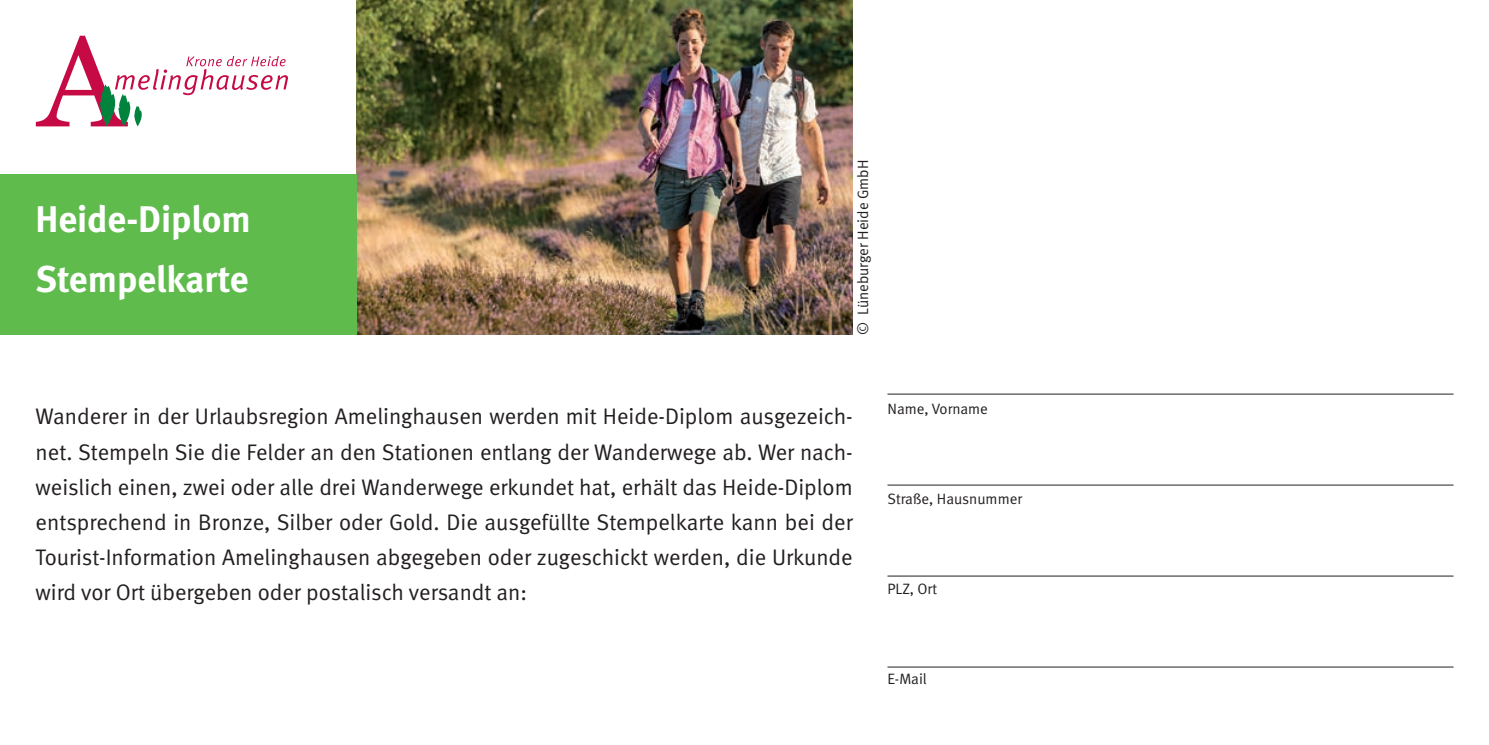
<style>
.page{position:relative;width:1489px;height:745px;background:#fff}
.page>*{position:absolute;margin:0;border:0;box-sizing:border-box;transform-origin:0 0}
.t1{font:37px/60px "Meta Bold LF";color:#fff}
.t2{font:22.5px/35px "Meta Normal LF";color:#231f20;text-align:justify}
.t3{font:15px "Meta Normal LF";color:#231f20}
</style>
<div class="page">
<svg style="left:36px;top:36px;width:252px;height:90px"></svg>
<img style="left:357px;top:0;width:495px;height:334px">
<hr style="left:887px;top:666px;width:566px;height:1px;background:#231f20">
<hr style="left:887px;top:575px;width:566px;height:1px;background:#231f20">
<hr style="left:887px;top:484px;width:566px;height:1px;background:#231f20">
<hr style="left:887px;top:393px;width:566px;height:1px;background:#231f20">
<div style="left:0;top:174px;width:357px;height:160px;background:#5fbb4c"></div>
<h1 class="t1" style="left:35px;top:188px;width:217px">Heide-Diplom<br>Stempelkarte</h1>
<p class="t3" style="left:854px;top:334px;width:176px;rotate:-90deg">© Lüneburger Heide GmbH</p>
<p class="t2" style="left:36px;top:398px;width:818px">Wanderer in der Urlaubsregion Amelinghausen werden mit Heide-Diplom ausgezeich&shy;net. Stempeln Sie die Felder an den Stationen entlang der Wanderwege ab. Wer nach&shy;weislich einen, zwei oder alle drei Wanderwege erkundet hat, erhält das Heide-Diplom entsprechend in Bronze, Silber oder Gold. Die ausgefüllte Stempelkarte kann bei der Tourist-Information Amelinghausen abgegeben oder zugeschickt werden, die Urkunde wird vor Ort übergeben oder postalisch versandt an:</p>
<p class="t3" style="left:887px;top:399px;width:102px">Name, Vorname</p>
<p class="t3" style="left:887px;top:489px;width:136px">Straße, Hausnummer</p>
<p class="t3" style="left:887px;top:579px;width:51px">PLZ, Ort</p>
<p class="t3" style="left:887px;top:669px;width:41px">E-Mail</p>
</div>
